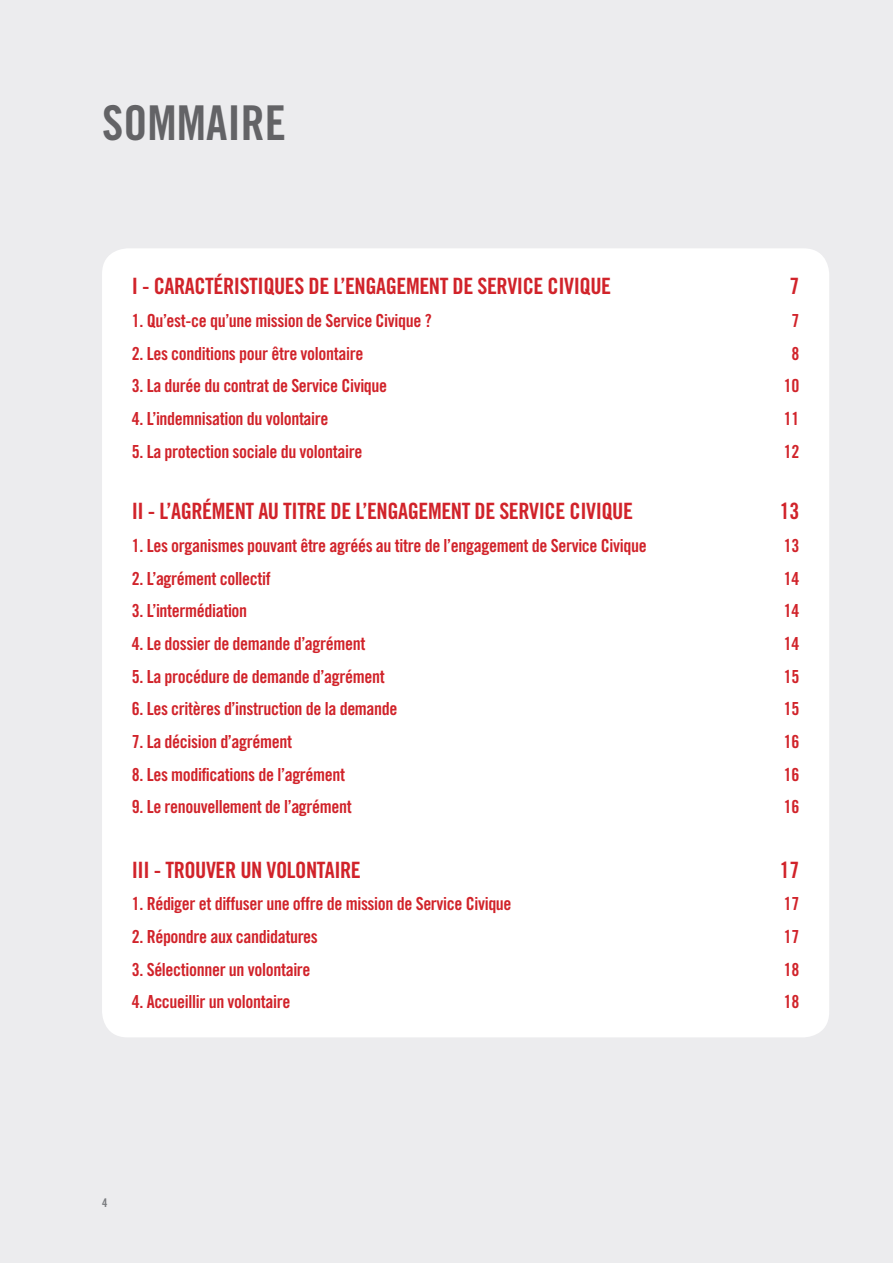
<style>
.page{position:relative;width:893px;height:1263px;background:#ececee}
.page>*{position:absolute;margin:0;border:0;box-sizing:border-box;transform-origin:0 0}
.Sommaire_Titre{font:48px "Trade Gothic Bold Cond Twenty";color:#636366}
.Sommaire_Section{font:22.5px "Trade Gothic Bold Cond Twenty";letter-spacing:-.02em;color:#d1232a}
.Sommaire_Sous-Sectio{font:22.5px "Trade Gothic Bold Cond Twenty";letter-spacing:-.02em;color:#d1232a}
.Sommaire_Sous-Sectio-2{font:18px "Trade Gothic Bold Cond Twenty";letter-spacing:-.02em;color:#d1232a}
.Sommaire_Texte{font:18px "Trade Gothic Bold Cond Twenty";letter-spacing:-.02em;color:#d1232a}
.t1{font:12px "Trade Gothic Bold Cond Twenty";color:#787a7d}
</style>
<div class="page">
<div style="left:102px;top:248px;width:727px;height:789px;background:#fff;border-radius:26px"></div>
<p class="Sommaire_Titre" style="left:102px;top:94px;width:185px">SOMMAIRE</p>
<p class="Sommaire_Section" style="left:132px;top:273px;width:481px">I - CARACTÉRISTIQUES DE L’ENGAGEMENT DE SERVICE CIVIQUE</p>
<p class="Sommaire_Section" style="left:789px;top:273px;width:11px">7</p>
<p class="Sommaire_Sous-Sectio-2" style="left:132px;top:310px;width:301px">1. Qu’est-ce qu’une mission de Service Civique ?</p>
<p class="Sommaire_Sous-Sectio-2" style="left:791px;top:310px;width:9px">7</p>
<p class="Sommaire_Sous-Sectio-2" style="left:132px;top:342px;width:233px">2. Les conditions pour être volontaire</p>
<p class="Sommaire_Sous-Sectio-2" style="left:791px;top:342px;width:9px">8</p>
<p class="Sommaire_Texte" style="left:132px;top:375px;width:257px">3. La durée du contrat de Service Civique</p>
<p class="Sommaire_Texte" style="left:784px;top:375px;width:17px">10</p>
<p class="Sommaire_Sous-Sectio-2" style="left:132px;top:408px;width:198px">4. L’indemnisation du volontaire</p>
<p class="Sommaire_Sous-Sectio-2" style="left:784px;top:408px;width:17px">11</p>
<p class="Sommaire_Sous-Sectio-2" style="left:132px;top:440px;width:232px">5. La protection sociale du volontaire</p>
<p class="Sommaire_Sous-Sectio-2" style="left:784px;top:440px;width:17px">12</p>
<p class="Sommaire_Section" style="left:132px;top:498px;width:503px">II - L’AGRÉMENT AU TITRE DE L’ENGAGEMENT DE SERVICE CIVIQUE</p>
<p class="Sommaire_Section" style="left:780px;top:498px;width:21px">13</p>
<p class="Sommaire_Sous-Sectio-2" style="left:132px;top:535px;width:516px">1. Les organismes pouvant être agréés au titre de l’engagement de Service Civique</p>
<p class="Sommaire_Sous-Sectio-2" style="left:784px;top:535px;width:17px">13</p>
<p class="Sommaire_Sous-Sectio-2" style="left:132px;top:567px;width:140px">2. L’agrément collectif</p>
<p class="Sommaire_Sous-Sectio-2" style="left:784px;top:567px;width:17px">14</p>
<p class="Sommaire_Sous-Sectio-2" style="left:132px;top:600px;width:117px">3. L’intermédiation</p>
<p class="Sommaire_Sous-Sectio-2" style="left:784px;top:600px;width:17px">14</p>
<p class="Sommaire_Sous-Sectio-2" style="left:132px;top:633px;width:235px">4. Le dossier de demande d’agrément</p>
<p class="Sommaire_Sous-Sectio-2" style="left:784px;top:633px;width:17px">14</p>
<p class="Sommaire_Sous-Sectio-2" style="left:132px;top:665px;width:254px">5. La procédure de demande d’agrément</p>
<p class="Sommaire_Sous-Sectio-2" style="left:784px;top:665px;width:17px">15</p>
<p class="Sommaire_Sous-Sectio-2" style="left:132px;top:698px;width:267px">6. Les critères d’instruction de la demande</p>
<p class="Sommaire_Sous-Sectio-2" style="left:784px;top:698px;width:17px">15</p>
<p class="Sommaire_Sous-Sectio-2" style="left:132px;top:730px;width:162px">7. La décision d’agrément</p>
<p class="Sommaire_Sous-Sectio-2" style="left:784px;top:730px;width:17px">16</p>
<p class="Sommaire_Sous-Sectio-2" style="left:132px;top:763px;width:215px">8. Les modifications de l’agrément</p>
<p class="Sommaire_Sous-Sectio-2" style="left:784px;top:763px;width:17px">16</p>
<p class="Sommaire_Sous-Sectio-2" style="left:132px;top:796px;width:221px">9. Le renouvellement de l’agrément</p>
<p class="Sommaire_Sous-Sectio-2" style="left:784px;top:796px;width:17px">16</p>
<p class="Sommaire_Sous-Sectio" style="left:132px;top:856px;width:231px">III - TROUVER UN VOLONTAIRE</p>
<p class="Sommaire_Sous-Sectio" style="left:780px;top:856px;width:21px">17</p>
<p class="Sommaire_Sous-Sectio-2" style="left:132px;top:893px;width:381px">1. Rédiger et diffuser une offre de mission de Service Civique</p>
<p class="Sommaire_Sous-Sectio-2" style="left:784px;top:893px;width:17px">17</p>
<p class="Sommaire_Sous-Sectio-2" style="left:132px;top:926px;width:188px">2. Répondre aux candidatures</p>
<p class="Sommaire_Sous-Sectio-2" style="left:784px;top:926px;width:17px">17</p>
<p class="Sommaire_Sous-Sectio-2" style="left:132px;top:958px;width:180px">3. Sélectionner un volontaire</p>
<p class="Sommaire_Sous-Sectio-2" style="left:784px;top:958px;width:17px">18</p>
<p class="Sommaire_Sous-Sectio-2" style="left:132px;top:990px;width:160px">4. Accueillir un volontaire</p>
<p class="Sommaire_Sous-Sectio-2" style="left:784px;top:990px;width:17px">18</p>
<p class="t1" style="left:102px;top:1195px;width:7px">4</p>
</div>
